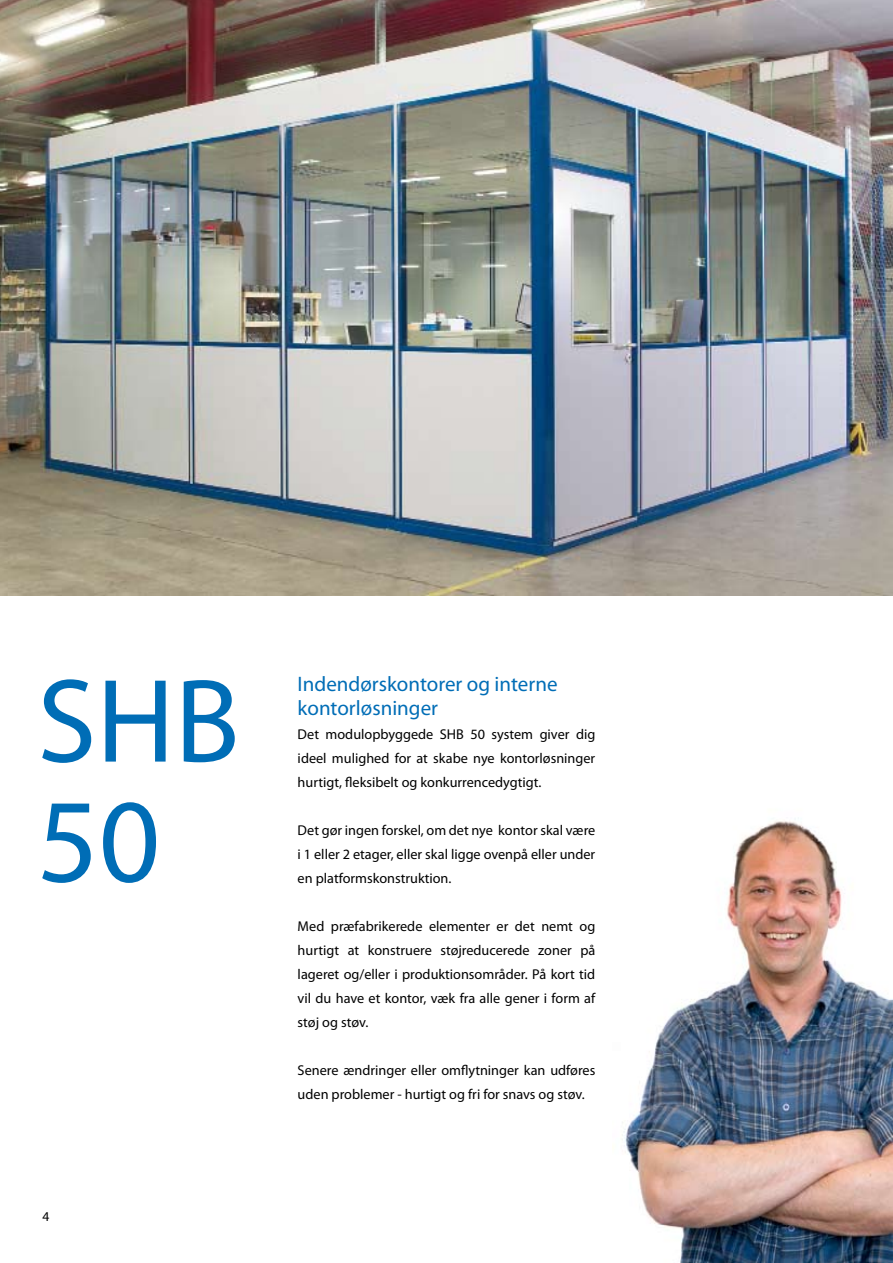
<style>
.page{position:relative;width:893px;height:1263px;background:#fff}
.page>*{position:absolute;margin:0;border:0;box-sizing:border-box;transform-origin:0 0}
.t1{font:120px/120px "Myriad Pro";color:#006db6}
.t2{font:21px/24px "Myriad Pro";color:#006db6}
.t3{font:14.25px/24px "Myriad Pro";color:#000;text-align:justify}
.t4{font:13.5px "Myriad Pro";color:#000}
</style>
<div class="page">
<img style="left:622px;top:821px;width:271px;height:442px">
<img style="left:0;top:0;width:893px;height:595px">
<h1 class="t1" style="left:37px;top:659px;width:204px">SHB<br>50</h1>
<p class="t4" style="left:43px;top:1208px;width:8px">4</p>
<h2 class="t2" style="left:298px;top:671px;width:261px">Indendørskontorer og interne kontorløsninger</h2>
<p class="t3" style="left:298px;top:722px;width:299px">Det modulopbyggede SHB 50 system giver dig ideel mulighed for at skabe nye kontorløsninger hurtigt, fleksibelt og konkurrencedygtigt.</p>
<p class="t3" style="left:298px;top:818px;width:299px">Det gør ingen forskel, om det nye kontor skal være i 1 eller 2 etager, eller skal ligge ovenpå eller under en platformskonstruktion.</p>
<p class="t3" style="left:298px;top:913px;width:299px">Med præfabrikerede elementer er det nemt og hurtigt at konstruere støjreducerede zoner på lageret og/eller i produktionsområder. På kort tid vil du have et kontor, væk fra alle gener i form af støj og støv.</p>
<p class="t3" style="left:298px;top:1057px;width:299px">Senere ændringer eller omflytninger kan udføres uden problemer - hurtigt og fri for snavs og støv.</p>
</div>
